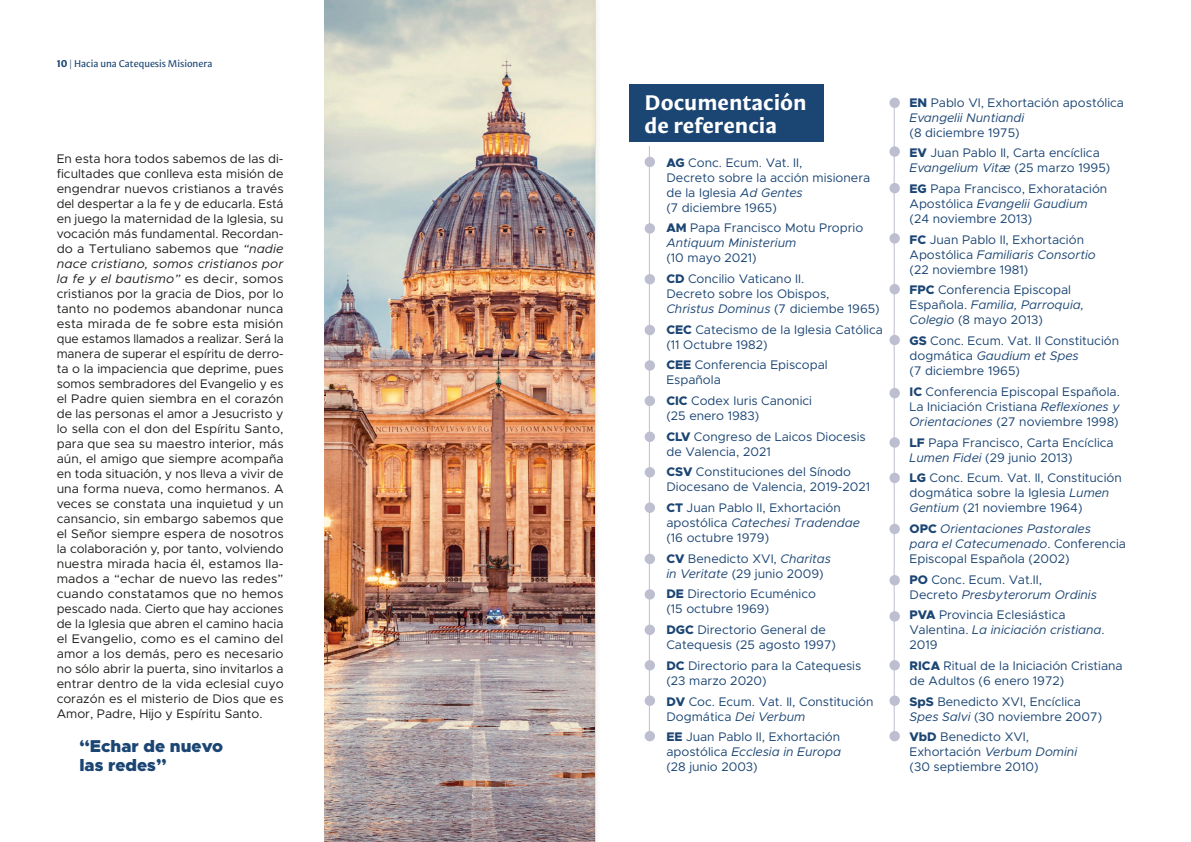
<style>
.page{position:relative;width:1191px;height:842px;background:#fff}
.page>*{position:absolute;margin:0;border:0;box-sizing:border-box;transform-origin:0 0}
.t1{font:700 21.3px/23px "Mestiza Sans";color:#fff}
.t2{font:900 17.2px/18.6px "Metropolis";color:#1b4573}
.t3{font:12.5px/15px "Metropolis";color:#1b4573}
.t4{font:12.5px/15px "Metropolis";color:#1d1d1b;text-align:justify}
.t5{font:italic 12.5px/15px "Metropolis";color:#1b4573}
.t6{font:10px "Mestiza Sans";color:#1b4573}
.s1{font-weight:700}
.s2{font-style:italic}
.s3{font-weight:800}
.s4{font-weight:800;font-style:normal}
.s5{font-style:normal}
</style>
<div class="page">
<div style="left:629px;top:84px;width:194px;height:58px;background:#1b4573"></div>
<img style="left:325px;top:0;width:265px;height:842px">
<hr style="left:649px;top:146px;width:1px;height:594px;background:#bebed1">
<hr style="left:893px;top:102px;width:1px;height:638px;background:#bebed1">
<div style="left:644px;top:731px;width:11px;height:10px;background:#bebed1;border-radius:50%"></div>
<div style="left:889px;top:731px;width:11px;height:10px;background:#bebed1;border-radius:50%"></div>
<div style="left:644px;top:625px;width:11px;height:10px;background:#bebed1;border-radius:50%"></div>
<div style="left:644px;top:502px;width:11px;height:11px;background:#bebed1;border-radius:50%"></div>
<div style="left:889px;top:524px;width:11px;height:10px;background:#bebed1;border-radius:50%"></div>
<div style="left:644px;top:396px;width:11px;height:10px;background:#bebed1;border-radius:50%"></div>
<div style="left:644px;top:274px;width:11px;height:10px;background:#bebed1;border-radius:50%"></div>
<div style="left:889px;top:284px;width:11px;height:10px;background:#bebed1;border-radius:50%"></div>
<div style="left:644px;top:695px;width:11px;height:11px;background:#bebed1;border-radius:50%"></div>
<div style="left:889px;top:695px;width:11px;height:11px;background:#bebed1;border-radius:50%"></div>
<div style="left:644px;top:589px;width:11px;height:11px;background:#bebed1;border-radius:50%"></div>
<div style="left:889px;top:611px;width:11px;height:10px;background:#bebed1;border-radius:50%"></div>
<div style="left:644px;top:467px;width:11px;height:10px;background:#bebed1;border-radius:50%"></div>
<div style="left:889px;top:473px;width:11px;height:10px;background:#bebed1;border-radius:50%"></div>
<div style="left:644px;top:360px;width:11px;height:11px;background:#bebed1;border-radius:50%"></div>
<div style="left:889px;top:388px;width:11px;height:10px;background:#bebed1;border-radius:50%"></div>
<div style="left:644px;top:223px;width:11px;height:11px;background:#bebed1;border-radius:50%"></div>
<div style="left:889px;top:233px;width:11px;height:11px;background:#bebed1;border-radius:50%"></div>
<div style="left:644px;top:660px;width:11px;height:10px;background:#bebed1;border-radius:50%"></div>
<div style="left:889px;top:660px;width:11px;height:10px;background:#bebed1;border-radius:50%"></div>
<div style="left:644px;top:554px;width:11px;height:10px;background:#bebed1;border-radius:50%"></div>
<div style="left:889px;top:575px;width:11px;height:10px;background:#bebed1;border-radius:50%"></div>
<div style="left:644px;top:432px;width:11px;height:10px;background:#bebed1;border-radius:50%"></div>
<div style="left:889px;top:437px;width:11px;height:11px;background:#bebed1;border-radius:50%"></div>
<div style="left:644px;top:325px;width:11px;height:10px;background:#bebed1;border-radius:50%"></div>
<div style="left:889px;top:335px;width:11px;height:10px;background:#bebed1;border-radius:50%"></div>
<div style="left:644px;top:157px;width:11px;height:10px;background:#bebed1;border-radius:50%"></div>
<div style="left:889px;top:183px;width:11px;height:10px;background:#bebed1;border-radius:50%"></div>
<div style="left:889px;top:146px;width:11px;height:11px;background:#bebed1;border-radius:50%"></div>
<div style="left:889px;top:98px;width:11px;height:10px;background:#bebed1;border-radius:50%"></div>
<div style="left:590px;top:0;width:11px;height:842px;background:#1d1d1b;opacity:.25"></div>
<hr style="left:595px;top:0;width:1px;height:842px;background:#dfdede">
<p class="t6" style="left:57px;top:60px;width:157px"><span class="s1">10 |</span> Hacia una Catequesis Misionera</p>
<h1 class="t1" style="left:644px;top:90px;width:163px">Documentación de referencia</h1>
<p class="t4" style="left:57px;top:151px;width:228px">En esta hora todos sabemos de las di&shy;ficultades que conlleva esta misión de engendrar nuevos cristianos a través del despertar a la fe y de educarla. Está en juego la maternidad de la Iglesia, su vocación más fundamental. Recordan&shy;do a Tertuliano sabemos que <span class="s2">“nadie nace cristiano, somos cristianos por la fe y el bautismo”</span> es decir, somos cristianos por la gracia de Dios, por lo tanto no podemos abandonar nunca esta mirada de fe sobre esta misión que estamos llamados a realizar. Será la manera de superar el espíritu de derro&shy;ta o la impaciencia que deprime, pues somos sembradores del Evangelio y es el Padre quien siembra en el corazón de las personas el amor a Jesucristo y lo sella con el don del Espíritu Santo, para que sea su maestro interior, más aún, el amigo que siempre acompaña en toda situación, y nos lleva a vivir de una forma nueva, como hermanos. A veces se constata una inquietud y un cansancio, sin embargo sabemos que el Señor siempre espera de nosotros la colaboración y, por tanto, volviendo nuestra mirada hacia él, estamos lla&shy;mados a “echar de nuevo las redes” cuando constatamos que no hemos pescado nada. Cierto que hay acciones de la Iglesia que abren el camino hacia el Evangelio, como es el camino del amor a los demás, pero es necesario no sólo abrir la puerta, sino invitarlos a entrar dentro de la vida eclesial cuyo corazón es el misterio de Dios que es Amor, Padre, Hijo y Espíritu Santo.</p>
<p class="t3" style="left:666px;top:155px;width:205px"><span class="s3">AG</span> Conc. Ecum. Vat. II,<br>Decreto sobre la acción misionera de la Iglesia <span class="s2">Ad Gentes<br></span>(7 diciembre 1965)</p>
<p class="t3" style="left:666px;top:221px;width:198px"><span class="s3">AM</span> Papa Francisco Motu Proprio<br><span class="s2">Antiquum Ministerium</span></p>
<p class="t3" style="left:666px;top:248px;width:139px;line-height:20.7px">(10 mayo 2021)<br><span class="s3">CD</span> Concilio Vaticano II.</p>
<p class="t3" style="left:666px;top:286px;width:215px">Decreto sobre los Obispos,<br><span class="s2">Christus Dominus</span> (7 diciembe 1965)</p>
<p class="t3" style="left:666px;top:322px;width:218px"><span class="s3">CEC</span> Catecismo de la Iglesia Católica (11 Octubre 1982)</p>
<p class="t3" style="left:666px;top:358px;width:163px"><span class="s3">CEE</span> Conferencia Episcopal<br>Española</p>
<p class="t3" style="left:666px;top:393px;width:147px"><span class="s3">CIC</span> Codex Iuris Canonici (25 enero 1983)</p>
<p class="t3" style="left:666px;top:429px;width:201px"><span class="s3">CLV</span> Congreso de Laicos Diocesis de Valencia, 2021</p>
<p class="t3" style="left:666px;top:465px;width:205px"><span class="s3">CSV</span> Constituciones del Sínodo<br>Diocesano de Valencia, 2019-2021</p>
<p class="t3" style="left:666px;top:500px;width:195px"><span class="s3">CT</span> Juan Pablo II, Exhortación apostólica <span class="s2">Catechesi Tradendae </span>(16 octubre 1979)</p>
<p class="t3" style="left:666px;top:551px;width:166px"><span class="s3">CV</span> Benedicto XVI, <span class="s2">Charitas in Veritate</span> (29 junio 2009)</p>
<p class="t3" style="left:666px;top:587px;width:151px"><span class="s3">DE</span> Directorio Ecuménico (15 octubre 1969)</p>
<p class="t3" style="left:666px;top:622px;width:171px"><span class="s3">DGC</span> Directorio General de<br>Catequesis (25 agosto 1997)</p>
<p class="t3" style="left:666px;top:658px;width:196px"><span class="s3">DC</span> Directorio para la Catequesis (23 marzo 2020)</p>
<p class="t3" style="left:666px;top:694px;width:209px"><span class="s3">DV</span> Coc. Ecum. Vat. II, Constitución<br>Dogmática <span class="s2">Dei Verbum</span></p>
<p class="t3" style="left:666px;top:729px;width:176px;text-align:justify"><span class="s3">EE</span> Juan Pablo II, Exhortación apostólica <span class="s2">Ecclesia in Europa </span>(28 junio 2003)</p>
<h2 class="t2" style="left:79px;top:737px;width:145px">“Echar de nuevo las redes”</h2>
<p class="t3" style="left:909px;top:95px;width:216px"><span class="s3">EN</span> Pablo VI, Exhortación apostólica<br><span class="s2">Evangelii Nuntiandi</span></p>
<p class="t3" style="left:909px;top:122px;width:192px;line-height:20.7px">(8 diciembre 1975)<br><span class="s3">EV</span> Juan Pablo II, Carta encíclica</p>
<p class="t3" style="left:909px;top:158px;width:202px;line-height:20.7px"><span class="s2">Evangelium Vitæ</span> (25 marzo 1995)<br><span class="s3">EG</span> Papa Francisco, Exhoratación</p>
<p class="t3" style="left:909px;top:196px;width:179px">Apostólica <span class="s2">Evangelii Gaudium </span>(24 noviembre 2013)</p>
<p class="t3" style="left:909px;top:232px;width:188px"><span class="s3">FC</span> Juan Pablo II, Exhortación<br>Apostólica <span class="s2">Familiaris Consortio </span>(22 noviembre 1981)</p>
<p class="t3" style="left:909px;top:283px;width:176px"><span class="s3">FPC</span> Conferencia Episcopal<br>Española. <span class="s2">Familia, Parroquia,<br>Colegio</span> (8 mayo 2013)</p>
<p class="t3" style="left:909px;top:333px;width:211px"><span class="s3">GS</span> Conc. Ecum. Vat. II Constitución dogmática <span class="s2">Gaudium et Spes<br></span>(7 diciembre 1965)</p>
<p class="t3" style="left:909px;top:384px;width:212px;text-align:justify"><span class="s3">IC</span> Conferencia Episcopal Española.<br>La Iniciación Cristiana <span class="s2">Reflexiones y Orientaciones</span> (27 noviembre 1998)</p>
<p class="t3" style="left:909px;top:435px;width:206px"><span class="s3">LF</span> Papa Francisco, Carta Encíclica<br><span class="s2">Lumen Fidei</span> (29 junio 2013)</p>
<p class="t3" style="left:909px;top:470px;width:214px"><span class="s3">LG</span> Conc. Ecum. Vat. II, Constitución dogmática sobre la Iglesia <span class="s2">Lumen<br>Gentium</span> (21 noviembre 1964)</p>
<p class="t5" style="left:909px;top:522px;width:218px"><span class="s4">OPC</span> Orientaciones Pastorales<br>para el Catecumenado<span class="s5">. Conferencia<br>Episcopal Española (2002)</span></p>
<p class="t3" style="left:909px;top:572px;width:189px"><span class="s3">PO</span> Conc. Ecum. Vat.II,<br>Decreto <span class="s2">Presbyterorum Ordinis</span></p>
<p class="t3" style="left:909px;top:607px;width:197px"><span class="s3">PVA</span> Provincia Eclesiástica<br>Valentina. <span class="s2">La iniciación cristiana</span>.<br>2019</p>
<p class="t3" style="left:909px;top:658px;width:215px"><span class="s3">RICA</span> Ritual de la Iniciación Cristiana de Adultos (6 enero 1972)</p>
<p class="t3" style="left:909px;top:694px;width:194px"><span class="s3">SpS</span> Benedicto XVI, Encíclica<br><span class="s2">Spes Salvi</span> (30 noviembre 2007)</p>
<p class="t3" style="left:909px;top:729px;width:169px"><span class="s3">VbD</span> Benedicto XVI,<br>Exhortación <span class="s2">Verbum Domini </span>(30 septiembre 2010)</p>
</div>
